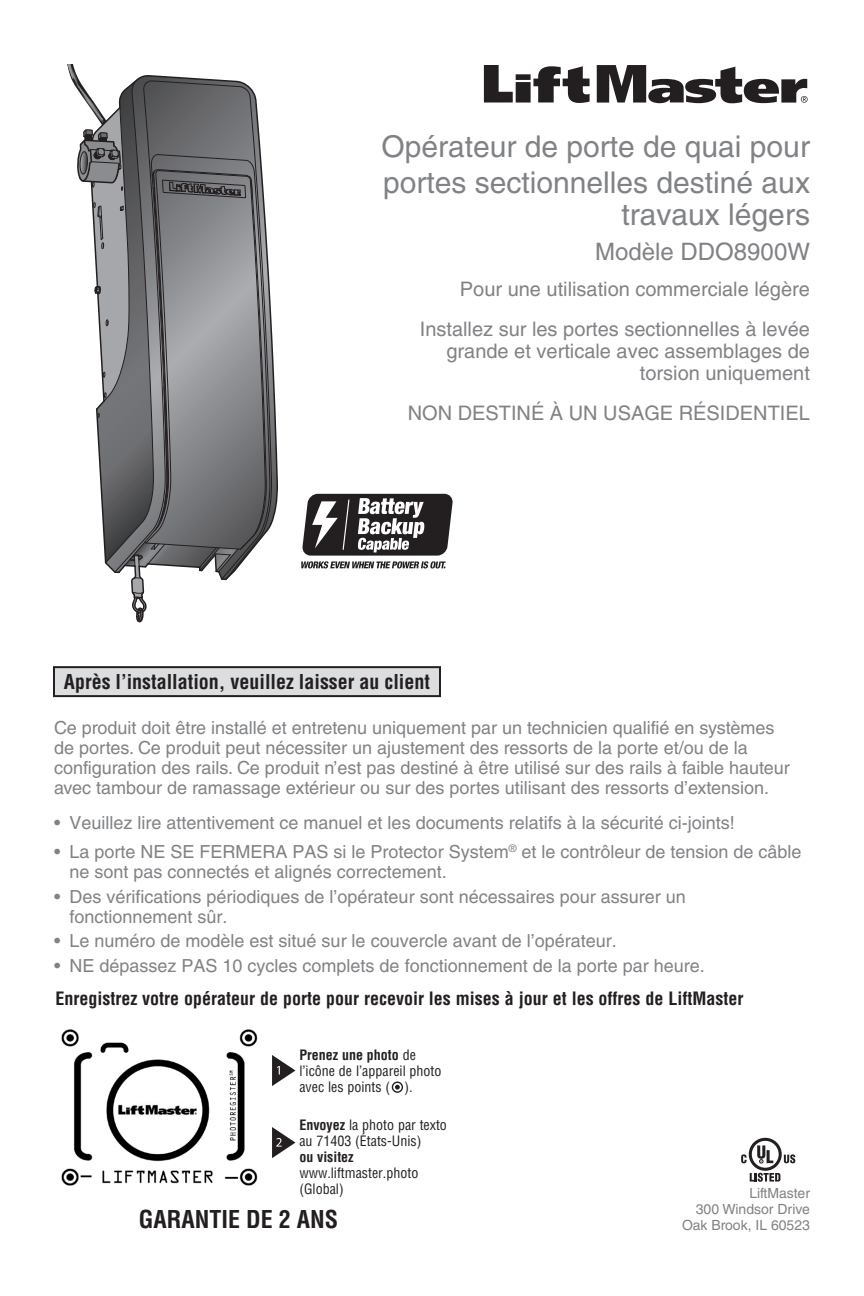
<style>
.page{position:relative;width:864px;height:1296px;background:#fff}
.page>*{position:absolute;margin:0;border:0;box-sizing:border-box;transform-origin:0 0}
.t1{font:30px/36px "Helvetica LT Std";color:#808285}
.t2{font:24px "Helvetica LT Std";color:#808285}
.t3{font:700 condensed 24px "Helvetica LT Std";color:#231f20}
.t4{font:20px/40px "Helvetica LT Std";color:#808285;text-align:right}
.t5{font:700 condensed 20px "Helvetica LT Std";color:#231f20}
.t6{font:18px/20px "Helvetica LT Std";color:#808285}
.t7{font:700 condensed 18px "Helvetica LT Std";color:#231f20}
.t8{font:condensed 14px/16px "Helvetica LT Std";color:#231f20}
.t9{font:14px/16px "Helvetica LT Std";color:#808285;text-align:right}
.t10{font:700 condensed 14px "Helvetica LT Std";color:#231f20}
.s1{font-weight:700}
</style>
<div class="page">
<svg style="left:741px;top:1138px;width:54px;height:44px"></svg>
<svg style="left:272px;top:331px;width:6px;height:192px"></svg>
<svg style="left:267px;top:242px;width:4px;height:290px"></svg>
<svg style="left:67px;top:64px;width:200px;height:559px"></svg>
<svg style="left:301px;top:494px;width:152px;height:74px"></svg>
<div style="left:54px;top:667px;width:386px;height:29px;background:#dcdddf"></div>
<div style="left:53px;top:666px;width:388px;height:31px;border:2px solid #231f20"></div>
<svg style="left:392px;top:1082px;width:11px;height:11px"></svg>
<svg style="left:272px;top:1055px;width:23px;height:31px"></svg>
<svg style="left:272px;top:1127px;width:23px;height:31px"></svg>
<img style="left:61px;top:1029px;width:197px;height:157px">
<svg style="left:484px;top:65px;width:106px;height:38px"></svg>
<svg style="left:597px;top:65px;width:211px;height:38px"></svg>
<h1 class="t1" style="left:381px;top:128px;width:430px">Opérateur de porte de quai pour portes sectionnelles destiné aux</h1>
<h1 class="t1" style="left:622px;top:196px;width:190px">travaux légers</h1>
<h2 class="t2" style="left:595px;top:238px;width:216px">Modèle DDO8900W</h2>
<p class="t4" style="left:420px;top:269px;width:392px">Pour une utilisation commerciale légère<br>Installez sur les portes sectionnelles à levée</p>
<p class="t4" style="left:447px;top:340px;width:365px;line-height:22px">grande et verticale avec assemblages de torsion uniquement</p>
<p class="t4" style="left:408px;top:393px;width:404px">NON DESTINÉ À UN USAGE RÉSIDENTIEL</p>
<p class="t5" style="left:64px;top:669px;width:368px">Après l’installation, veuillez laisser au client</p>
<p class="t6" style="left:54px;top:717px;width:737px">Ce produit doit être installé et entretenu uniquement par un technicien qualifié en systèmes de portes. Ce produit peut nécessiter un ajustement des ressorts de la porte et/ou de la configuration des rails. Ce produit n’est pas destiné à être utilisé sur des rails à faible hauteur avec tambour de ramassage extérieur ou sur des portes utilisant des ressorts d’extension.</p>
<p class="t6" style="left:54px;top:813px;width:682px">• Veuillez lire attentivement ce manuel et les documents relatifs à la sécurité ci-joints!</p>
<p class="t6" style="left:70px;top:842px;width:734px;text-indent:-16px">• La porte NE SE FERMERA PAS si le Protector System<sup>®</sup> et le contrôleur de tension de câble ne sont pas connectés et alignés correctement.</p>
<p class="t6" style="left:70px;top:886px;width:618px;text-indent:-16px">• Des vérifications périodiques de l’opérateur sont nécessaires pour assurer un fonctionnement sûr.</p>
<p class="t6" style="left:54px;top:931px;width:564px">• Le numéro de modèle est situé sur le couvercle avant de l’opérateur.</p>
<p class="t6" style="left:54px;top:956px;width:652px">• NE dépassez PAS 10 cycles complets de fonctionnement de la porte par heure.</p>
<p class="t7" style="left:55px;top:987px;width:690px">Enregistrez votre opérateur de porte pour recevoir les mises à jour et les offres de LiftMaster</p>
<p class="t8" style="left:299px;top:1047px;width:144px"><span class="s1">Prenez une photo</span> de l’icône de l’appareil photo avec les points ( ).</p>
<p class="t8" style="left:299px;top:1117px;width:149px"><span class="s1">Envoyez</span> la photo par texto au 71403 (États-Unis)</p>
<p class="t10" style="left:299px;top:1148px;width:56px">ou visitez</p>
<p class="t8" style="left:299px;top:1165px;width:120px">www.liftmaster.photo (Global)</p>
<h2 class="t3" style="left:139px;top:1204px;width:201px">GARANTIE DE 2 ANS</h2>
<p class="t9" style="left:682px;top:1185px;width:129px">LiftMaster<br>300 Windsor Drive<br>Oak Brook, IL 60523</p>
</div>
